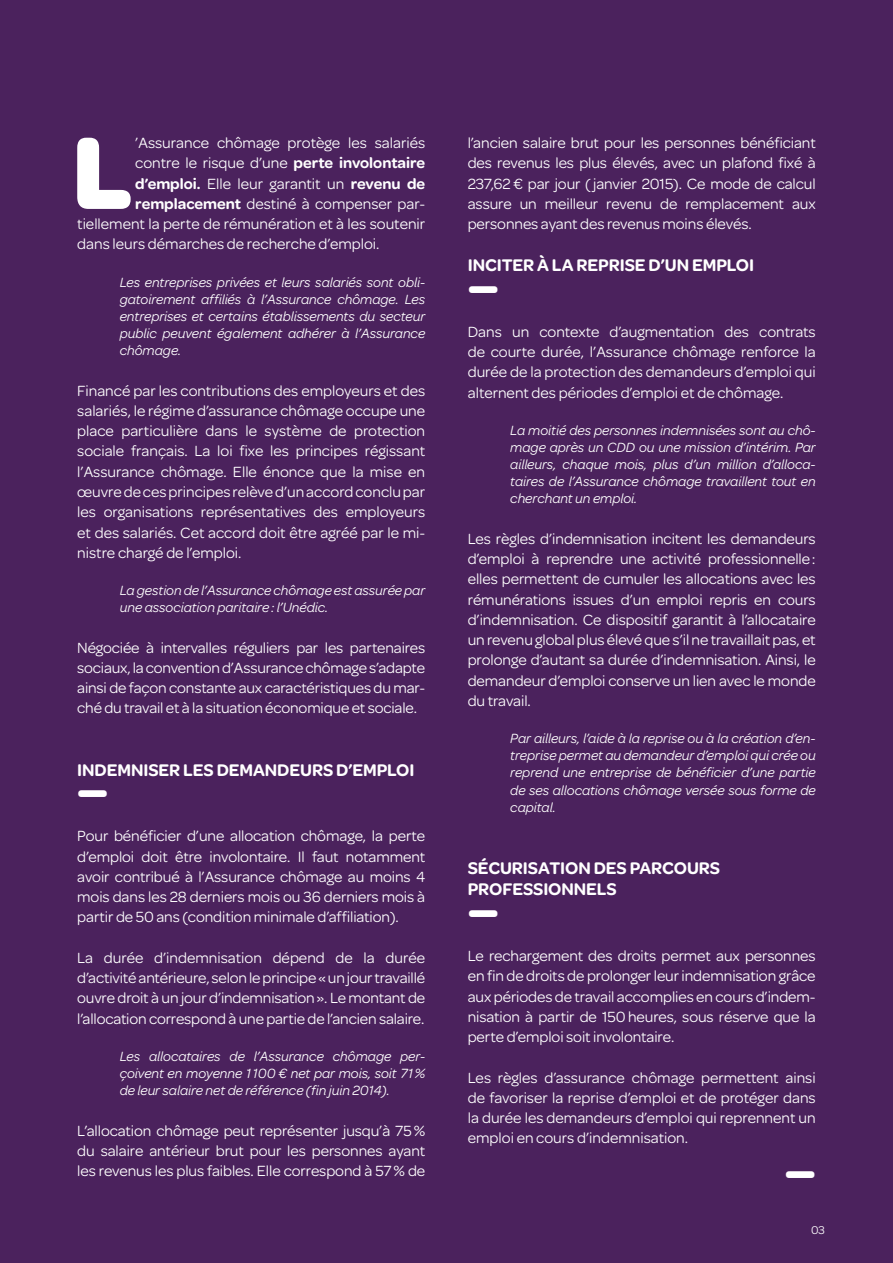
<style>
.page{position:relative;width:893px;height:1263px;background:#4b225d}
.page>*{position:absolute;margin:0;border:0;box-sizing:border-box;transform-origin:0 0}
.t1{font:700 109.2px "Omnes";color:#fff}
.t2{font:700 42px "Omnes";color:#fff}
.t3{font:600 18px/21.6px "Omnes";letter-spacing:-.005em;color:#fff}
.t4{font:15.75px/20.2px "Omnes";letter-spacing:-.005em;color:#fff;text-align:justify}
.t5{font:italic 14.25px/17.1px "Omnes";color:#fff;text-align:justify}
.t6{font:12px "Omnes";color:#fff}
.s1{font-weight:600}
</style>
<div class="page">
<h1 class="t1" style="left:72px;top:92px;width:62px">L</h1>
<p class="t4" style="left:135px;top:132px;width:291px">’Assurance chômage protège les salariés</p>
<p class="t4" style="left:135px;top:152px;width:291px">contre le risque d’une <span class="s1">perte involontaire</span></p>
<p class="t4" style="left:135px;top:172px;width:291px"><span class="s1">d’emploi.</span> Elle leur garantit un <span class="s1">revenu de</span></p>
<p class="t4" style="left:135px;top:193px;width:291px"><span class="s1">remplacement</span> destiné à compenser par-</p>
<p class="t4" style="left:77px;top:213px;width:349px">tiellement la perte de rémunération et à les soutenir</p>
<p class="t4" style="left:77px;top:233px;width:304px">dans leurs démarches de recherche d’emploi.</p>
<p class="t5" style="left:120px;top:273px;width:307px">Les entreprises privées et leurs salariés sont obli&shy;gatoirement affiliés à l’Assurance chômage. Les entreprises et certains établissements du secteur public peuvent également adhérer à l’Assurance chômage.</p>
<p class="t4" style="left:77px;top:379px;width:349px">Financé par les contributions des employeurs et des salariés, le régime d’assurance chômage occupe une place particulière dans le système de protection sociale français. La loi fixe les principes régissant l’Assurance chômage. Elle énonce que la mise en œuvre de ces principes relève d’un accord conclu par les organisations représentatives des employeurs et des salariés. Cet accord doit être agréé par le mi&shy;nistre chargé de l’emploi.</p>
<p class="t5" style="left:120px;top:581px;width:307px">La gestion de l’Assurance chômage est assurée par une association paritaire: l’Unédic.</p>
<p class="t4" style="left:77px;top:636px;width:349px">Négociée à intervalles réguliers par les partenaires sociaux, la convention d’Assurance chômage s’adapte ainsi de façon constante aux caractéristiques du mar&shy;ché du travail et à la situation économique et sociale.</p>
<p class="t3" style="left:77px;top:758px;width:339px">INDEMNISER LES DEMANDEURS D’EMPLOI</p>
<h2 class="t2" style="left:77px;top:759px;width:32px">—</h2>
<p class="t4" style="left:77px;top:825px;width:349px">Pour bénéficier d’une allocation chômage, la perte d’emploi doit être involontaire. Il faut notamment avoir contribué à l’Assurance chômage au moins 4 mois dans les 28 derniers mois ou 36 derniers mois à partir de 50 ans (condition minimale d’affiliation).</p>
<p class="t4" style="left:77px;top:946px;width:349px">La durée d’indemnisation dépend de la durée d’activité antérieure, selon le principe «un jour travaillé ouvre droit à un jour d’indemnisation». Le montant de l’allocation correspond à une partie de l’ancien salaire.</p>
<p class="t5" style="left:120px;top:1047px;width:307px">Les allocataires de l’Assurance chômage per&shy;çoivent en moyenne 1100 € net par mois, soit 71% de leur salaire net de référence (fin juin 2014).</p>
<p class="t4" style="left:77px;top:1119px;width:349px">L’allocation chômage peut représenter jusqu’à 75% du salaire antérieur brut pour les personnes ayant les revenus les plus faibles. Elle correspond à 57% de</p>
<p class="t4" style="left:468px;top:132px;width:349px">l’ancien salaire brut pour les personnes bénéficiant des revenus les plus élevés, avec un plafond fixé à 237,62 € par jour ( janvier 2015). Ce mode de calcul assure un meilleur revenu de remplacement aux personnes ayant des revenus moins élevés.</p>
<p class="t3" style="left:468px;top:253px;width:288px">INCITER À LA REPRISE D’UN EMPLOI</p>
<h2 class="t2" style="left:468px;top:254px;width:32px">—</h2>
<p class="t4" style="left:468px;top:321px;width:349px">Dans un contexte d’augmentation des contrats de courte durée, l’Assurance chômage renforce la durée de la protection des demandeurs d’emploi qui alternent des périodes d’emploi et de chômage.</p>
<p class="t5" style="left:510px;top:421px;width:307px">La moitié des personnes indemnisées sont au chô&shy;mage après un CDD ou une mission d’intérim. Par ailleurs, chaque mois, plus d’un million d’alloca&shy;taires de l’Assurance chômage travaillent tout en cherchant un emploi.</p>
<p class="t4" style="left:468px;top:528px;width:349px">Les règles d’indemnisation incitent les demandeurs d’emploi à reprendre une activité professionnelle: elles permettent de cumuler les allocations avec les rémunérations issues d’un emploi repris en cours d’indemnisation. Ce dispositif garantit à l’allocataire un revenu global plus élevé que s’il ne travaillait pas, et prolonge d’autant sa durée d’indemnisation. Ainsi, le demandeur d’emploi conserve un lien avec le monde du travail.</p>
<p class="t5" style="left:510px;top:729px;width:307px">Par ailleurs, l’aide à la reprise ou à la création d’en&shy;treprise permet au demandeur d’emploi qui crée ou reprend une entreprise de bénéficier d’une partie de ses allocations chômage versée sous forme de capital.</p>
<p class="t3" style="left:468px;top:856px;width:254px">SÉCURISATION DES PARCOURS<br>PROFESSIONNELS</p>
<h2 class="t2" style="left:468px;top:879px;width:32px">—</h2>
<p class="t4" style="left:468px;top:945px;width:349px">Le rechargement des droits permet aux personnes en fin de droits de prolonger leur indemnisation grâce aux périodes de travail accomplies en cours d’indem&shy;nisation à partir de 150 heures, sous réserve que la perte d’emploi soit involontaire.</p>
<p class="t4" style="left:468px;top:1066px;width:349px">Les règles d’assurance chômage permettent ainsi de favoriser la reprise d’emploi et de protéger dans la durée les demandeurs d’emploi qui reprennent un emploi en cours d’indemnisation.</p>
<h2 class="t2" style="left:785px;top:1139px;width:32px">—</h2>
<p class="t6" style="left:811px;top:1222px;width:15px">03</p>
</div>
